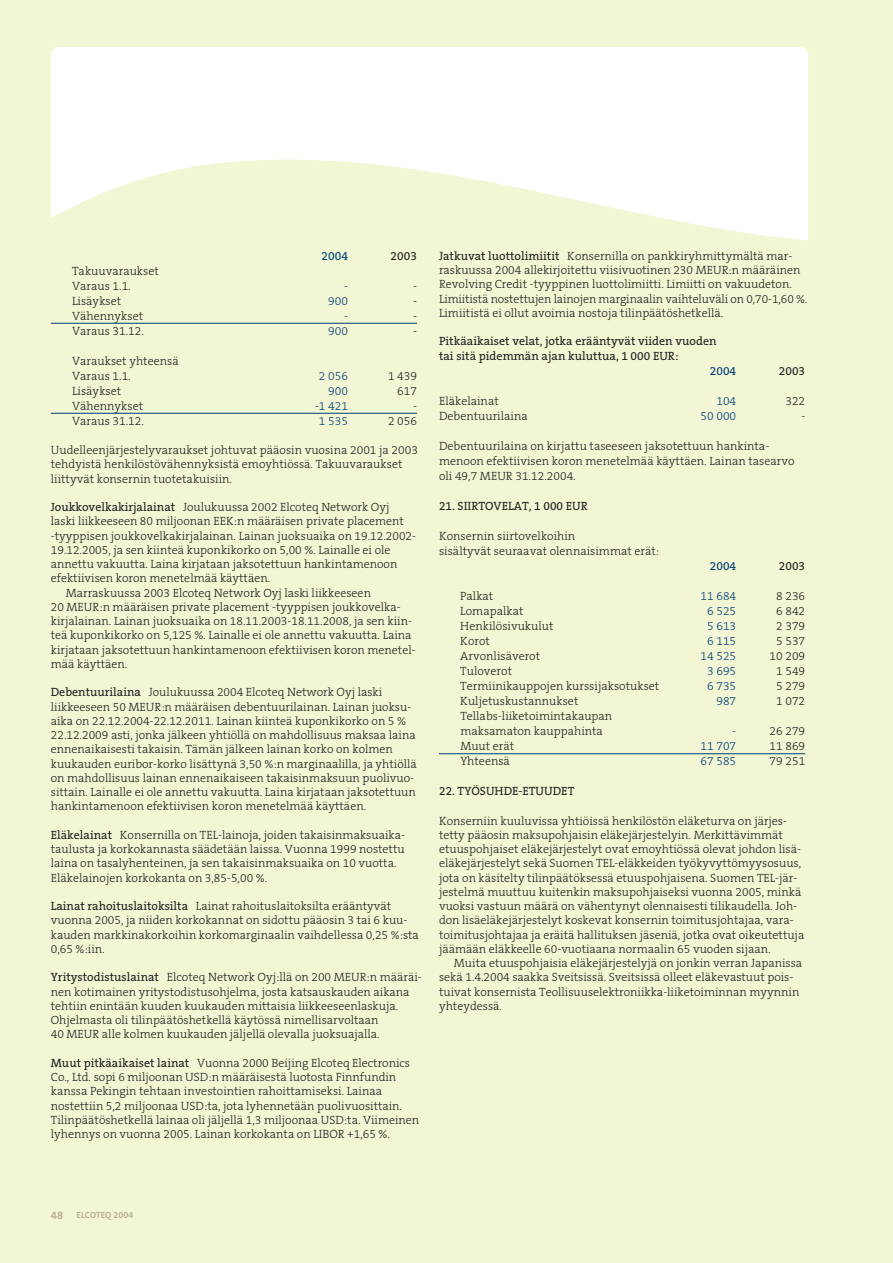
<style>
.page{position:relative;width:893px;height:1263px;background:#fff}
.page>*{position:absolute;margin:0;border:0;box-sizing:border-box;transform-origin:0 0}
.t1{font:300 12px/14.2px "The Serif B3";color:#231f20}
.t2{font:12px/15px "The Serif B5 Plain";color:#231f20}
.t3{font:300 12px "The Serif B3";color:#003d78}
.t4{font:12px "The Serif B5 Plain";color:#003d78}
.t5{font:700 9px "The Sans B7";color:#b9b298}
.s1{font-family:"The Serif B5 Plain";font-weight:400}
.s2{font-size:11.25px}
</style>
<div class="page">
<div style="left:0;top:0;width:892px;height:1263px;background:#f3f6d4"></div>
<div style="left:51px;top:47px;width:757px;height:200px;background:#fff;border-radius:9px"></div>
<svg style="left:51px;top:159px;width:757px;height:88px;fill:#f3f6d4"></svg>
<hr style="left:51px;top:323px;width:366px;height:1px;background:#003d78">
<hr style="left:51px;top:413px;width:366px;height:1px;background:#003d78">
<hr style="left:439px;top:753px;width:366px;height:1px;background:#003d78">
<p class="t1" style="left:72px;top:264px;width:88px;line-height:15px">Takuuvaraukset<br>Varaus 1.1.</p>
<p class="t4" style="left:321px;top:251px;width:28px">2004</p>
<p class="t2" style="left:390px;top:249px;width:28px">2003</p>
<p class="t3" style="left:344px;top:281px;width:5px">-</p>
<p class="t1" style="left:413px;top:280px;width:5px">-</p>
<p class="t1" style="left:72px;top:295px;width:51px">Lisäykset</p>
<p class="t3" style="left:328px;top:296px;width:21px">900</p>
<p class="t1" style="left:413px;top:295px;width:5px">-</p>
<p class="t1" style="left:72px;top:310px;width:73px">Vähennykset</p>
<p class="t3" style="left:344px;top:311px;width:5px">-</p>
<p class="t1" style="left:413px;top:310px;width:5px">-</p>
<p class="t1" style="left:72px;top:325px;width:73px">Varaus 31.12.</p>
<p class="t3" style="left:328px;top:326px;width:21px">900</p>
<p class="t1" style="left:413px;top:325px;width:5px">-</p>
<p class="t1" style="left:72px;top:354px;width:108px;line-height:15px">Varaukset yhteensä<br>Varaus 1.1.</p>
<p class="t3" style="left:319px;top:371px;width:31px">2 056</p>
<p class="t1" style="left:388px;top:370px;width:31px">1 439</p>
<p class="t1" style="left:72px;top:385px;width:51px">Lisäykset</p>
<p class="t3" style="left:328px;top:386px;width:21px">900</p>
<p class="t1" style="left:397px;top:385px;width:21px">617</p>
<p class="t1" style="left:72px;top:400px;width:73px">Vähennykset</p>
<p class="t3" style="left:315px;top:401px;width:34px">-1 421</p>
<p class="t1" style="left:413px;top:400px;width:5px">-</p>
<p class="t1" style="left:72px;top:415px;width:73px">Varaus 31.12.</p>
<p class="t3" style="left:319px;top:416px;width:31px">1 535</p>
<p class="t1" style="left:388px;top:415px;width:31px">2 056</p>
<p class="t1" style="left:51px;top:444px;width:368px">Uudelleenjärjestelyvaraukset johtuvat pääosin vuosina 2001 ja 2003 tehdyistä henkilöstövähennyksistä emoyhtiössä. Takuuvaraukset liittyvät konsernin tuotetakuisiin.</p>
<p class="t1" style="left:51px;top:501px;width:340px"><span class="s1">Joukkovelkakirjalainat</span> Joulukuussa 2002 Elcoteq Network Oyj</p>
<p class="t1" style="left:51px;top:515px;width:354px">laski liikkeeseen 80 miljoonan EEK:n määräisen private placement</p>
<p class="t1" style="left:51px;top:530px;width:367px">-tyyppisen joukkovelkakirjalainan. Lainan juoksuaika on 19.12.2002-</p>
<p class="t1" style="left:51px;top:544px;width:341px">19.12.2005, ja sen kiinteä kuponkikorko on 5,00 %. Lainalle ei ole</p>
<p class="t1" style="left:51px;top:558px;width:348px">annettu vakuutta. Laina kirjataan jaksotettuun hankintamenoon</p>
<p class="t1" style="left:51px;top:572px;width:221px">efektiivisen koron menetelmää käyttäen.</p>
<p class="t1" style="left:66px;top:587px;width:307px">Marraskuussa 2003 Elcoteq Network Oyj laski liikkeeseen</p>
<p class="t1" style="left:51px;top:601px;width:351px">20 MEUR:n määräisen private placement -tyyppisen joukkovelka-</p>
<p class="t1" style="left:51px;top:615px;width:362px">kirjalainan. Lainan juoksuaika on 18.11.2003-18.11.2008, ja sen kiin-</p>
<p class="t1" style="left:51px;top:629px;width:362px">teä kuponkikorko on 5,125 %. Lainalle ei ole annettu vakuutta. Laina</p>
<p class="t1" style="left:51px;top:644px;width:366px">kirjataan jaksotettuun hankintamenoon efektiivisen koron menetel-</p>
<p class="t1" style="left:51px;top:658px;width:78px">mää käyttäen.</p>
<p class="t1" style="left:51px;top:686px;width:367px"><span class="s1">Debentuurilaina</span> Joulukuussa 2004 Elcoteq Network Oyj laski liikkeeseen 50 MEUR:n määräisen debentuurilainan. Lainan juoksu&shy;aika on 22.12.2004-22.12.2011. Lainan kiinteä kuponkikorko on 5 % 22.12.2009 asti, jonka jälkeen yhtiöllä on mahdollisuus maksaa laina ennenaikaisesti takaisin. Tämän jälkeen lainan korko on kolmen kuukauden euribor-korko lisättynä 3,50 %:n marginaalilla, ja yhtiöllä on mahdollisuus lainan ennenaikaiseen takaisinmaksuun puolivuo&shy;sittain. Lainalle ei ole annettu vakuutta. Laina kirjataan jaksotettuun hankintamenoon efektiivisen koron menetelmää käyttäen.</p>
<p class="t1" style="left:51px;top:829px;width:355px"><span class="s1">Eläkelainat</span> Konsernilla on TEL-lainoja, joiden takaisinmaksuaika&shy;taulusta ja korkokannasta säädetään laissa. Vuonna 1999 nostettu laina on tasalyhenteinen, ja sen takaisinmaksuaika on 10 vuotta.<br>Eläkelainojen korkokanta on 3,85-5,00 %.</p>
<p class="t1" style="left:51px;top:900px;width:369px"><span class="s1">Lainat rahoituslaitoksilta</span> Lainat rahoituslaitoksilta erääntyvät vuonna 2005, ja niiden korkokannat on sidottu pääosin 3 tai 6 kuu&shy;kauden markkinakorkoihin korkomarginaalin vaihdellessa 0,25 %:sta 0,65 %:iin.</p>
<p class="t1" style="left:51px;top:971px;width:372px"><span class="s1">Yritystodistuslainat</span> Elcoteq Network Oyj:llä on 200 MEUR:n määräi&shy;nen kotimainen yritystodistusohjelma, josta katsauskauden aikana tehtiin enintään kuuden kuukauden mittaisia liikkeeseenlaskuja.<br>Ohjelmasta oli tilinpäätöshetkellä käytössä nimellisarvoltaan<br>40 MEUR alle kolmen kuukauden jäljellä olevalla juoksuajalla.</p>
<p class="t1" style="left:51px;top:1057px;width:370px"><span class="s1">Muut pitkäaikaiset lainat</span> Vuonna 2000 Beijing Elcoteq Electronics Co., Ltd. sopi 6 miljoonan USD:n määräisestä luotosta Finnfundin kanssa Pekingin tehtaan investointien rahoittamiseksi. Lainaa nostettiin 5,2 miljoonaa USD:ta, jota lyhennetään puolivuosittain.<br>Tilinpäätöshetkellä lainaa oli jäljellä 1,3 miljoonaa USD:ta. Viimeinen lyhennys on vuonna 2005. Lainan korkokanta on LIBOR +1,65 %.</p>
<p class="t1" style="left:439px;top:250px;width:370px"><span class="s1">Jatkuvat luottolimiitit</span> Konsernilla on pankkiryhmittymältä mar&shy;raskuussa 2004 allekirjoitettu viisivuotinen 230 MEUR:n määräinen Revolving Credit -tyyppinen luottolimiitti. Limiitti on vakuudeton.<br>Limiitistä nostettujen lainojen marginaalin vaihteluväli on 0,70-1,60 %.<br>Limiitistä ei ollut avoimia nostoja tilinpäätöshetkellä.</p>
<p class="t2" style="left:439px;top:335px;width:279px">Pitkäaikaiset velat, jotka erääntyvät viiden vuoden tai sitä pidemmän ajan kuluttua, 1 000 EUR:</p>
<p class="t4" style="left:709px;top:367px;width:28px">2004</p>
<p class="t2" style="left:778px;top:365px;width:28px">2003</p>
<p class="t1" style="left:439px;top:395px;width:61px">Eläkelainat</p>
<p class="t3" style="left:716px;top:397px;width:21px">104</p>
<p class="t1" style="left:785px;top:395px;width:21px">322</p>
<p class="t1" style="left:439px;top:410px;width:90px">Debentuurilaina</p>
<p class="t3" style="left:700px;top:412px;width:37px">50 000</p>
<p class="t1" style="left:801px;top:410px;width:5px">-</p>
<p class="t1" style="left:439px;top:440px;width:357px;line-height:15px">Debentuurilaina on kirjattu taseeseen jaksotettuun hankinta - menoon efektiivisen koron menetelmää käyttäen. Lainan tasearvo oli 49,7 MEUR 31.12.2004.</p>
<p class="t2" style="left:439px;top:500px;width:150px">21. SIIRTOVELAT, 1 000 EUR</p>
<p class="t1" style="left:439px;top:530px;width:222px;line-height:15px">Konsernin siirtovelkoihin<br>sisältyvät seuraavat olennaisimmat erät:</p>
<p class="t4" style="left:709px;top:562px;width:28px">2004</p>
<p class="t2" style="left:778px;top:560px;width:28px">2003</p>
<p class="t1" style="left:460px;top:590px;width:35px">Palkat</p>
<p class="t3" style="left:700px;top:592px;width:37px">11 684</p>
<p class="t1" style="left:776px;top:590px;width:31px">8 236</p>
<p class="t1" style="left:460px;top:605px;width:65px">Lomapalkat</p>
<p class="t3" style="left:707px;top:607px;width:31px">6 525</p>
<p class="t1" style="left:776px;top:605px;width:31px">6 842</p>
<p class="t1" style="left:460px;top:620px;width:95px">Henkilösivukulut</p>
<p class="t3" style="left:707px;top:622px;width:31px">5 613</p>
<p class="t1" style="left:776px;top:620px;width:31px">2 379</p>
<p class="t1" style="left:460px;top:635px;width:31px">Korot</p>
<p class="t3" style="left:707px;top:637px;width:31px">6 115</p>
<p class="t1" style="left:776px;top:635px;width:31px">5 537</p>
<p class="t1" style="left:460px;top:650px;width:81px">Arvonlisäverot</p>
<p class="t3" style="left:700px;top:652px;width:37px">14 525</p>
<p class="t1" style="left:769px;top:650px;width:37px">10 209</p>
<p class="t1" style="left:460px;top:665px;width:53px">Tuloverot</p>
<p class="t3" style="left:707px;top:667px;width:31px">3 695</p>
<p class="t1" style="left:776px;top:665px;width:31px">1 549</p>
<p class="t1" style="left:460px;top:680px;width:200px">Termiinikauppojen kurssijaksotukset</p>
<p class="t3" style="left:707px;top:682px;width:31px">6 735</p>
<p class="t1" style="left:776px;top:680px;width:31px">5 279</p>
<p class="t1" style="left:460px;top:695px;width:120px">Kuljetuskustannukset</p>
<p class="t3" style="left:716px;top:697px;width:21px">987</p>
<p class="t1" style="left:776px;top:695px;width:31px">1 072</p>
<p class="t1" style="left:460px;top:710px;width:153px;line-height:15px">Tellabs-liiketoimintakaupan maksamaton kauppahinta</p>
<p class="t3" style="left:732px;top:727px;width:5px">-</p>
<p class="t1" style="left:769px;top:725px;width:37px">26 279</p>
<p class="t1" style="left:460px;top:740px;width:55px">Muut erät</p>
<p class="t3" style="left:700px;top:742px;width:37px">11 707</p>
<p class="t1" style="left:769px;top:740px;width:37px">11 869</p>
<p class="t1" style="left:460px;top:755px;width:51px">Yhteensä</p>
<p class="t3" style="left:700px;top:757px;width:37px">67 585</p>
<p class="t1" style="left:769px;top:755px;width:37px">79 251</p>
<p class="t2" style="left:439px;top:785px;width:137px">22. TYÖSUHDE-ETUUDET</p>
<p class="t1" style="left:439px;top:815px;width:367px">Konserniin kuuluvissa yhtiöissä henkilöstön eläketurva on järjes&shy;tetty pääosin maksupohjaisin eläkejärjestelyin. Merkittävimmät etuuspohjaiset eläkejärjestelyt ovat emoyhtiössä olevat johdon lisä&shy;eläkejärjestelyt sekä Suomen TEL-eläkkeiden työkyvyttömyysosuus, jota on käsitelty tilinpäätöksessä etuuspohjaisena. Suomen TEL-jär&shy;jestelmä muuttuu kuitenkin maksupohjaiseksi vuonna 2005, minkä vuoksi vastuun määrä on vähentynyt olennaisesti tilikaudella. Joh&shy;don lisäeläkejärjestelyt koskevat konsernin toimitusjohtajaa, vara&shy;toimitusjohtajaa ja eräitä hallituksen jäseniä, jotka ovat oikeutettuja jäämään eläkkeelle 60-vuotiaana normaalin 65 vuoden sijaan.</p>
<p class="t1" style="left:439px;top:957px;width:364px;text-indent:15px">Muita etuuspohjaisia eläkejärjestelyjä on jonkin verran Japanissa sekä 1.4.2004 saakka Sveitsissä. Sveitsissä olleet eläkevastuut pois&shy;tuivat konsernista Teollisuuselektroniikka-liiketoiminnan myynnin yhteydessä.</p>
<p class="t5" style="left:51px;top:1212px;width:84px"><span class="s2">48</span> ELCOTEQ 2004</p>
</div>
